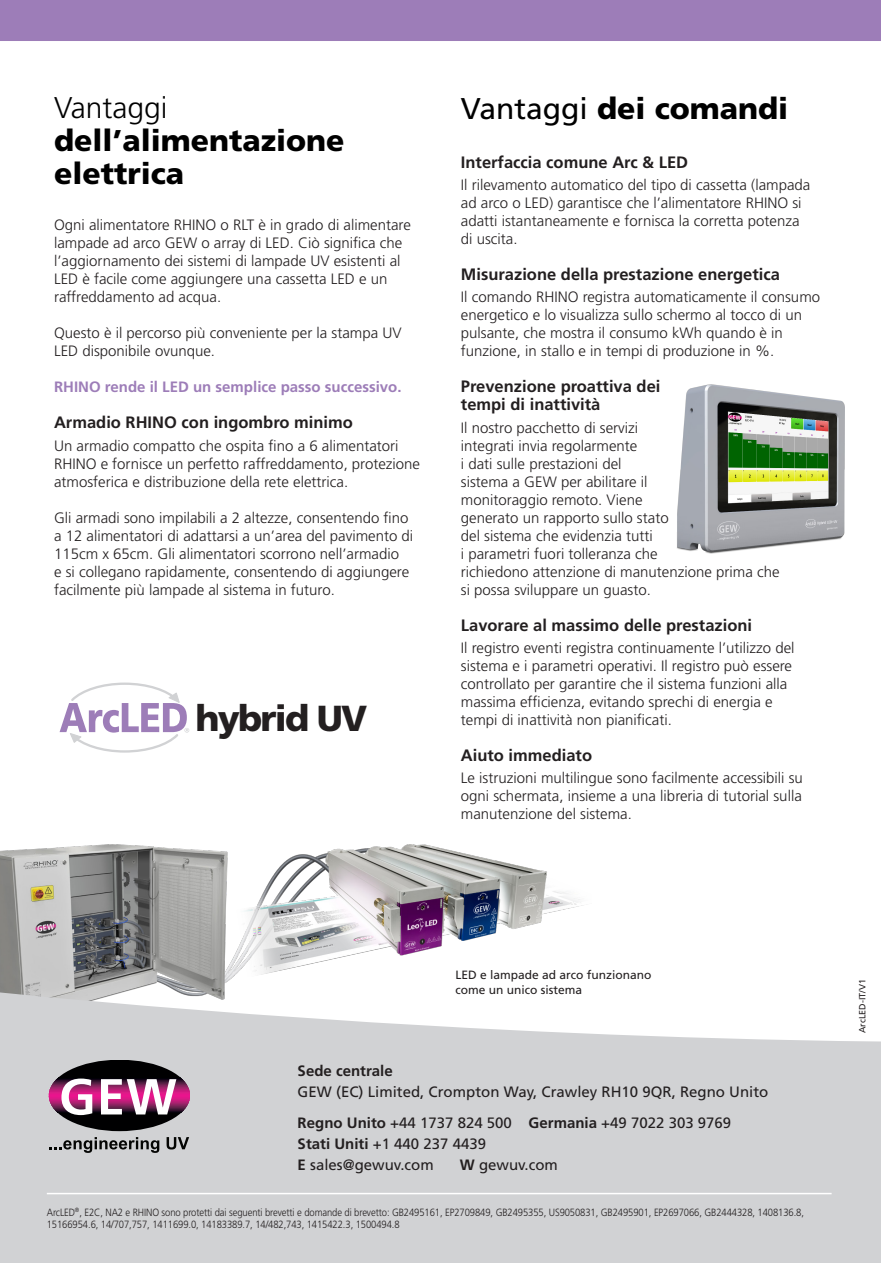
<style>
.page{position:relative;width:881px;height:1263px;background:#fff}
.page>*{position:absolute;margin:0;border:0;box-sizing:border-box;transform-origin:0 0}
.t1{font:900 36.15px "Frutiger LT";letter-spacing:-.05em;color:#231f20}
.t2{font:900 30px/33px "Frutiger LT";color:#000}
.t3{font:700 16.5px/18px "Frutiger LT";color:#231f20}
.t4{font:300 15px/18px "Frutiger LT";color:#231f20}
.t5{font:15px/21px "Frutiger LT";color:#231f20}
.t6{font:700 15px "Frutiger LT";color:#9d7db8}
.t7{font:700 15px "Frutiger LT";color:#231f20}
.t8{font:12px/15px "Frutiger LT";color:#231f20}
.t9{font:300 10.5px/12px "Frutiger LT";letter-spacing:-.01em;color:#231f20;scale:.9 1}
.t10{font:9px "Frutiger LT";color:#231f20}
.s1{font-weight:300}
.s2{font-weight:400}
.s3{font-weight:700}
</style>
<div class="page">
<img style="left:0;top:845px;width:583px;height:136px">
<div style="left:0;top:0;width:880px;height:41px;background:#9d7db8"></div>
<svg style="left:0;top:981px;width:880px;height:282px;background:#d7d8d9"></svg>
<svg style="left:49px;top:1137px;width:110px;height:16px;background:#939495"></svg>
<svg style="left:166px;top:1137px;width:23px;height:12px"></svg>
<svg style="left:49px;top:1114px;width:141px;height:17px;background:#545556"></svg>
<hr style="left:49px;top:1113px;width:141px;height:1px;background:#000002">
<hr style="left:49px;top:1112px;width:141px;height:1px;background:#05020a">
<hr style="left:49px;top:1111px;width:141px;height:1px;background:#1d0a1f">
<hr style="left:49px;top:1110px;width:141px;height:1px;background:#33122d">
<hr style="left:49px;top:1109px;width:141px;height:1px;background:#421838">
<hr style="left:49px;top:1108px;width:141px;height:1px;background:#551f43">
<hr style="left:49px;top:1107px;width:141px;height:1px;background:#63224b">
<hr style="left:49px;top:1106px;width:141px;height:1px;background:#752455">
<hr style="left:49px;top:1105px;width:141px;height:1px;background:#87245e">
<hr style="left:49px;top:1104px;width:141px;height:1px;background:#942365">
<hr style="left:49px;top:1103px;width:141px;height:1px;background:#a4256d">
<hr style="left:49px;top:1102px;width:141px;height:1px;background:#b02072">
<hr style="left:49px;top:1101px;width:141px;height:1px;background:#bf1c79">
<hr style="left:49px;top:1100px;width:141px;height:1px;background:#c81b7e">
<hr style="left:49px;top:1099px;width:141px;height:1px;background:#d71683">
<hr style="left:49px;top:1098px;width:141px;height:1px;background:#de1988">
<hr style="left:49px;top:1097px;width:141px;height:1px;background:#e4168b">
<hr style="left:49px;top:1096px;width:141px;height:1px;background:#e8158c">
<hr style="left:49px;top:1095px;width:141px;height:1px;background:#ea148d">
<hr style="left:49px;top:1094px;width:141px;height:1px;background:#e6158c">
<hr style="left:49px;top:1093px;width:141px;height:1px;background:#de1988">
<hr style="left:49px;top:1092px;width:141px;height:1px;background:#d51d85">
<hr style="left:49px;top:1091px;width:141px;height:1px;background:#cc197e">
<hr style="left:49px;top:1090px;width:141px;height:1px;background:#c21c7a">
<hr style="left:49px;top:1089px;width:141px;height:1px;background:#b42174">
<hr style="left:49px;top:1088px;width:141px;height:1px;background:#a7246e">
<hr style="left:49px;top:1087px;width:141px;height:1px;background:#982467">
<hr style="left:49px;top:1086px;width:141px;height:1px;background:#87245e">
<hr style="left:49px;top:1085px;width:141px;height:1px;background:#7a2457">
<hr style="left:49px;top:1084px;width:141px;height:1px;background:#67214d">
<hr style="left:49px;top:1083px;width:141px;height:1px;background:#592045">
<hr style="left:49px;top:1082px;width:141px;height:1px;background:#461a3a">
<hr style="left:49px;top:1081px;width:141px;height:1px;background:#33122d">
<hr style="left:49px;top:1080px;width:141px;height:1px;background:#220a23">
<hr style="left:49px;top:1079px;width:141px;height:1px;background:#0a060f">
<hr style="left:49px;top:1078px;width:141px;height:1px;background:#000006">
<hr style="left:49px;top:1077px;width:141px;height:1px;background:#000002">
<svg style="left:49px;top:1060px;width:141px;height:17px;background:#505052"></svg>
<svg style="left:101px;top:1079px;width:75px;height:35px"></svg>
<svg style="left:61px;top:1078px;width:31px;height:37px"></svg>
<hr style="left:47px;top:1193px;width:784px;height:1px;background:#fff">
<img style="left:677px;top:384px;width:167px;height:170px">
<svg style="left:60px;top:682px;width:129px;height:71px"></svg>
<p class="t2" style="left:54px;top:91px;width:292px"><span class="s1">Vantaggi </span>dell’alimentazione elettrica</p>
<p class="t2" style="left:460px;top:92px;width:329px"><span class="s2">Vantaggi</span> dei comandi</p>
<p class="t3" style="left:460px;top:153px;width:229px">Interfaccia comune Arc &amp; LED</p>
<p class="t4" style="left:460px;top:176px;width:351px">Il rilevamento automatico del tipo di cassetta (lampada ad arco o LED) garantisce che l’alimentatore RHINO si adatti istantaneamente e fornisca la corretta potenza di uscita.</p>
<p class="t3" style="left:460px;top:266px;width:320px">Misurazione della prestazione energetica</p>
<p class="t4" style="left:460px;top:288px;width:360px">Il comando RHINO registra automaticamente il consumo energetico e lo visualizza sullo schermo al tocco di un pulsante, che mostra il consumo kWh quando è in funzione, in stallo e in tempi di produzione in %.</p>
<p class="t3" style="left:460px;top:378px;width:201px">Prevenzione proattiva dei tempi di inattività</p>
<p class="t4" style="left:460px;top:419px;width:320px">Il nostro pacchetto di servizi<br>integrati invia regolarmente<br>i dati sulle prestazioni del<br>sistema a GEW per abilitare il<br>monitoraggio remoto. Viene<br>generato un rapporto sullo stato<br>del sistema che evidenzia tutti<br>i parametri fuori tolleranza che<br>richiedono attenzione di manutenzione prima che si possa sviluppare un guasto.</p>
<p class="t3" style="left:460px;top:616px;width:292px">Lavorare al massimo delle prestazioni</p>
<p class="t4" style="left:460px;top:639px;width:335px">Il registro eventi registra continuamente l’utilizzo del sistema e i parametri operativi. Il registro può essere controllato per garantire che il sistema funzioni alla massima efficienza, evitando sprechi di energia e tempi di inattività non pianificati.</p>
<p class="t3" style="left:460px;top:746px;width:133px">Aiuto immediato</p>
<p class="t4" style="left:460px;top:769px;width:343px;text-align:justify">Le istruzioni multilingue sono facilmente accessibili su ogni schermata, insieme a una libreria di tutorial sulla manutenzione del sistema.</p>
<p class="t4" style="left:54px;top:216px;width:358px">Ogni alimentatore RHINO o RLT è in grado di alimentare lampade ad arco GEW o array di LED. Ciò significa che l’aggiornamento dei sistemi di lampade UV esistenti al LED è facile come aggiungere una cassetta LED e un raffreddamento ad acqua.</p>
<p class="t4" style="left:54px;top:324px;width:349px">Questo è il percorso più conveniente per la stampa UV<br>LED disponibile ovunque.</p>
<p class="t6" style="left:54px;top:378px;width:349px">RHINO rende il LED un semplice passo successivo.</p>
<p class="t3" style="left:54px;top:414px;width:300px">Armadio RHINO con ingombro minimo</p>
<p class="t4" style="left:54px;top:437px;width:367px">Un armadio compatto che ospita fino a 6 alimentatori<br>RHINO e fornisce un perfetto raffreddamento, protezione atmosferica e distribuzione della rete elettrica.</p>
<p class="t4" style="left:54px;top:509px;width:360px">Gli armadi sono impilabili a 2 altezze, consentendo fino a 12 alimentatori di adattarsi a un’area del pavimento di 115cm x 65cm. Gli alimentatori scorrono nell’armadio<br>e si collegano rapidamente, consentendo di aggiungere facilmente più lampade al sistema in futuro.</p>
<p class="t1" style="left:195px;top:697px;width:173px">hybrid UV</p>
<p class="t8" style="left:455px;top:967px;width:198px">LED e lampade ad arco funzionano come un unico sistema</p>
<p class="t7" style="left:297px;top:1061px;width:97px">Sede centrale</p>
<p class="t5" style="left:297px;top:1081px;width:472px">GEW (EC) Limited, Crompton Way, Crawley RH10 9QR, Regno Unito</p>
<p class="t5" style="left:297px;top:1113px;width:435px"><span class="s3">Regno Unito</span> +44 1737 824 500 <span class="s3">Germania</span> +49 7022 303 9769<br><span class="s3">Stati Uniti</span> +1 440 237 4439</p>
<p class="t5" style="left:297px;top:1155px;width:137px"><span class="s3">E</span> sales@gewuv.com</p>
<p class="t5" style="left:459px;top:1155px;width:100px"><span class="s3">W</span> gewuv.com</p>
<p class="t9" style="left:47px;top:1206px;width:842px">ArcLED<sup>®</sup>, E2C, NA2 e RHINO sono protetti dai seguenti brevetti e domande di brevetto: GB2495161, EP2709849, GB2495355, US9050831, GB2495901, EP2697066, GB2444328, 1408136.8,<br>15166954.6, 14/707,757, 1411699.0, 14183389.7, 14/482,743, 1415422.3, 1500494.8</p>
<p class="t10" style="left:856px;top:1033px;width:56px;rotate:-90deg">ArcLED-IT/V1</p>
</div>
